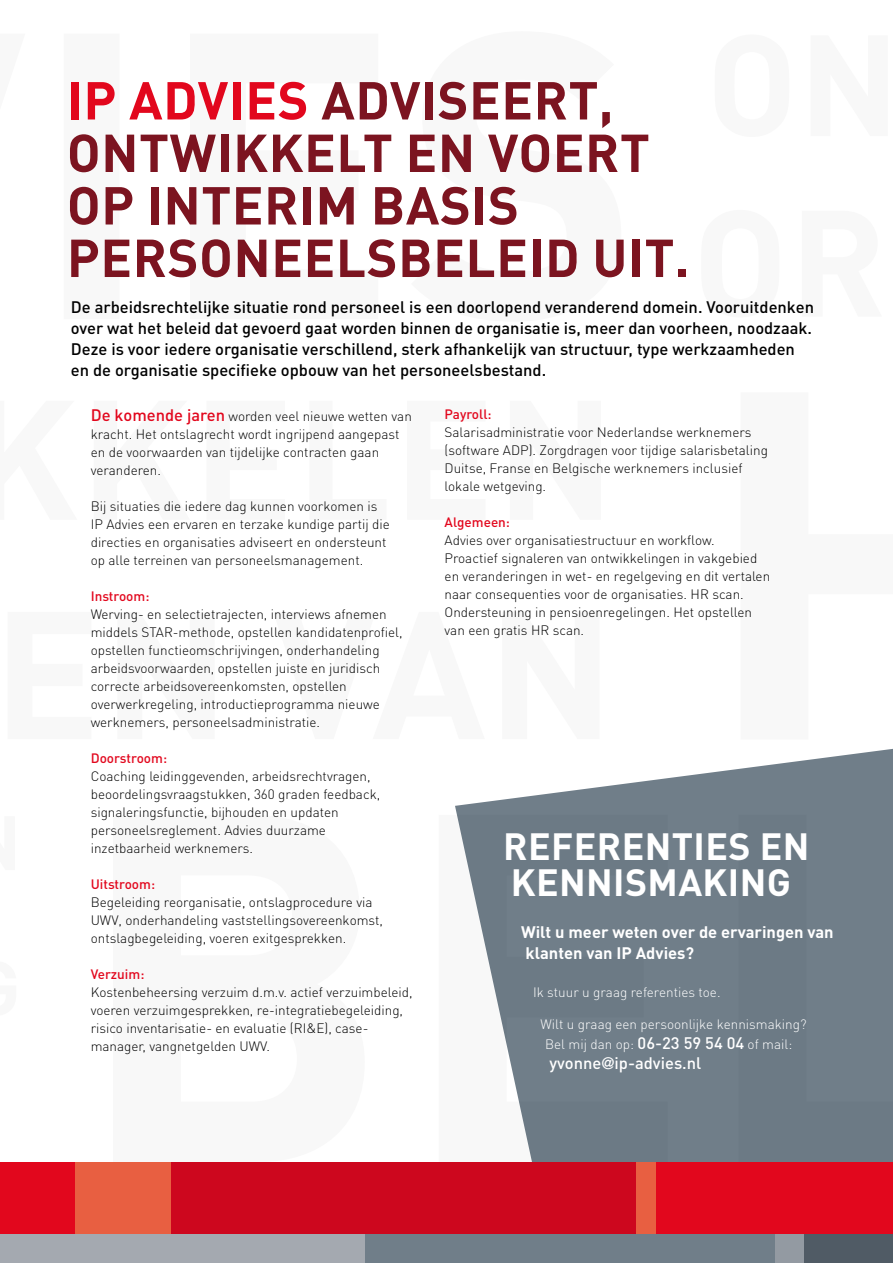
<style>
.page{position:relative;width:893px;height:1263px;background:#fff}
.page>*{position:absolute;margin:0;border:0;box-sizing:border-box;transform-origin:0 0}
.t1{font:700 52.5px/52.5px "DIN Pro";letter-spacing:.01em;color:#7c1420}
.t2{font:700 37.5px/36px "DIN Pro";letter-spacing:.01em;color:#fff}
.t3{font:500 16.5px/21px "DIN Pro";color:#000}
.t4{font:700 16.5px/21px "DIN Pro";color:#fff}
.t5{font:500 16.5px "DIN Pro";color:#fff}
.t6{font:300 13.5px/18px "DIN Pro";color:#000}
.t7{font:300 13.5px/19.8px "DIN Pro";color:#fff}
.t8{font:500 13.5px "DIN Pro";color:#e2071d}
.s1{color:#e2071d}
.s2{font-weight:500;font-size:16.5px;color:#e2071d}
.s3{font-weight:500;font-size:16.5px}
.s4{font-family:"Avenir"}
</style>
<div class="page">
<svg style="left:455px;top:748px;width:438px;height:414px;background:#838f98"></svg>
<div style="left:203px;top:1162px;width:162px;height:73px;background:#cd071e"></div>
<div style="left:170px;top:1162px;width:33px;height:73px;background:#cd071e"></div>
<div style="left:0;top:1162px;width:75px;height:73px;background:#e2071d"></div>
<div style="left:75px;top:1162px;width:95px;height:73px;background:#e85f41"></div>
<div style="left:651px;top:1162px;width:242px;height:73px;background:#e2071d"></div>
<div style="left:365px;top:1162px;width:286px;height:73px;background:#cd071e"></div>
<div style="left:637px;top:1162px;width:19px;height:73px;background:#e85f41"></div>
<div style="left:0;top:1235px;width:365px;height:28px;background:#a4a9b0"></div>
<div style="left:797px;top:1235px;width:96px;height:28px;background:#505b65"></div>
<div style="left:365px;top:1235px;width:432px;height:28px;background:#707e89"></div>
<div style="left:775px;top:1235px;width:29px;height:28px;background:#939aa2"></div>
<h1 class="t1" style="left:67px;top:72px;width:624px"><span class="s1">IP ADVIES</span> ADVISEERT,<br>ONTWIKKELT EN VOERT<br>OP INTERIM BASIS<br>PERSONEELSBELEID UIT.</h1>
<p class="t3" style="left:71px;top:296px;width:745px">De arbeidsrechtelijke situatie rond personeel is een doorlopend veranderend domein. Vooruitdenken over wat het beleid dat gevoerd gaat worden binnen de organisatie is, meer dan voorheen, noodzaak.<br>Deze is voor iedere organisatie verschillend, sterk afhankelijk van structuur, type werkzaamheden en de organisatie specifieke opbouw van het personeelsbestand.</p>
<p class="t6" style="left:91px;top:407px;width:323px"><span class="s2">De komende jaren</span> worden veel nieuwe wetten van kracht. Het ontslagrecht wordt ingrijpend aangepast en de voorwaarden van tijdelijke contracten gaan veranderen.</p>
<p class="t6" style="left:91px;top:497px;width:301px">Bij situaties die iedere dag kunnen voorkomen is IP Advies een ervaren en terzake kundige partij die directies en organisaties adviseert en ondersteunt op alle terreinen van personeelsmanagement.</p>
<p class="t8" style="left:91px;top:587px;width:60px">Instroom:</p>
<p class="t6" style="left:91px;top:605px;width:313px">Werving- en selectietrajecten, interviews afnemen middels STAR-methode, opstellen kandidatenprofiel, opstellen functieomschrijvingen, onderhandeling arbeidsvoorwaarden, opstellen juiste en juridisch correcte arbeidsovereenkomsten, opstellen overwerkregeling, introductieprogramma nieuwe werknemers, personeelsadministratie.</p>
<p class="t8" style="left:91px;top:749px;width:78px">Doorstroom:</p>
<p class="t6" style="left:91px;top:766px;width:291px">Coaching leidinggevenden, arbeidsrechtvragen, beoordelingsvraagstukken, 360 graden feedback, signaleringsfunctie, bijhouden en updaten personeelsreglement. Advies duurzame inzetbaarheid werknemers.</p>
<p class="t8" style="left:91px;top:875px;width:66px">Uitstroom:</p>
<p class="t6" style="left:91px;top:892px;width:294px">Begeleiding reorganisatie, ontslagprocedure via<br>UWV, onderhandeling vaststellingsovereenkomst, ontslagbegeleiding, voeren exitgesprekken.</p>
<p class="t8" style="left:91px;top:965px;width:55px">Verzuim:</p>
<p class="t6" style="left:91px;top:982px;width:323px">Kostenbeheersing verzuim d.m.v. actief verzuimbeleid, voeren verzuimgesprekken, re-integratiebegeleiding, risico inventarisatie- en evaluatie (RI&amp;E), case&shy;manager, vangnetgelden UWV.</p>
<p class="t8" style="left:445px;top:405px;width:49px">Payroll:</p>
<p class="t6" style="left:445px;top:422px;width:325px">Salarisadministratie voor Nederlandse werknemers (software ADP). Zorgdragen voor tijdige salarisbetaling Duitse, Franse en Belgische werknemers inclusief lokale wetgeving.</p>
<p class="t8" style="left:445px;top:513px;width:67px">Algemeen:</p>
<p class="t6" style="left:445px;top:530px;width:327px">Advies over organisatiestructuur en workflow.<br>Proactief signaleren van ontwikkelingen in vakgebied en veranderingen in wet- en regelgeving en dit vertalen naar consequenties voor de organisaties. HR scan.<br>Ondersteuning in pensioenregelingen. Het opstellen van een gratis HR scan.</p>
<h2 class="t2" style="left:503px;top:827px;width:308px">REFERENTIES EN<br>KENNISMAKING</h2>
<p class="t4" style="left:521px;top:921px;width:314px">Wilt u meer weten over de ervaringen van klanten van IP Advies?</p>
<p class="t7" style="left:533px;top:981px;width:189px">Ik stuur u graag referenties toe.</p>
<p class="t7" style="left:545px;top:1014px;width:263px;text-indent:-4px">Wilt u graag een persoonlijke kennismaking?<br>Bel mij dan op: <span class="s3">06-23 59 54 04</span> of mail:</p>
<p class="t5" style="left:550px;top:1051px;width:153px">yvonne<span class="s4">@</span>ip-advies.nl</p>
</div>
